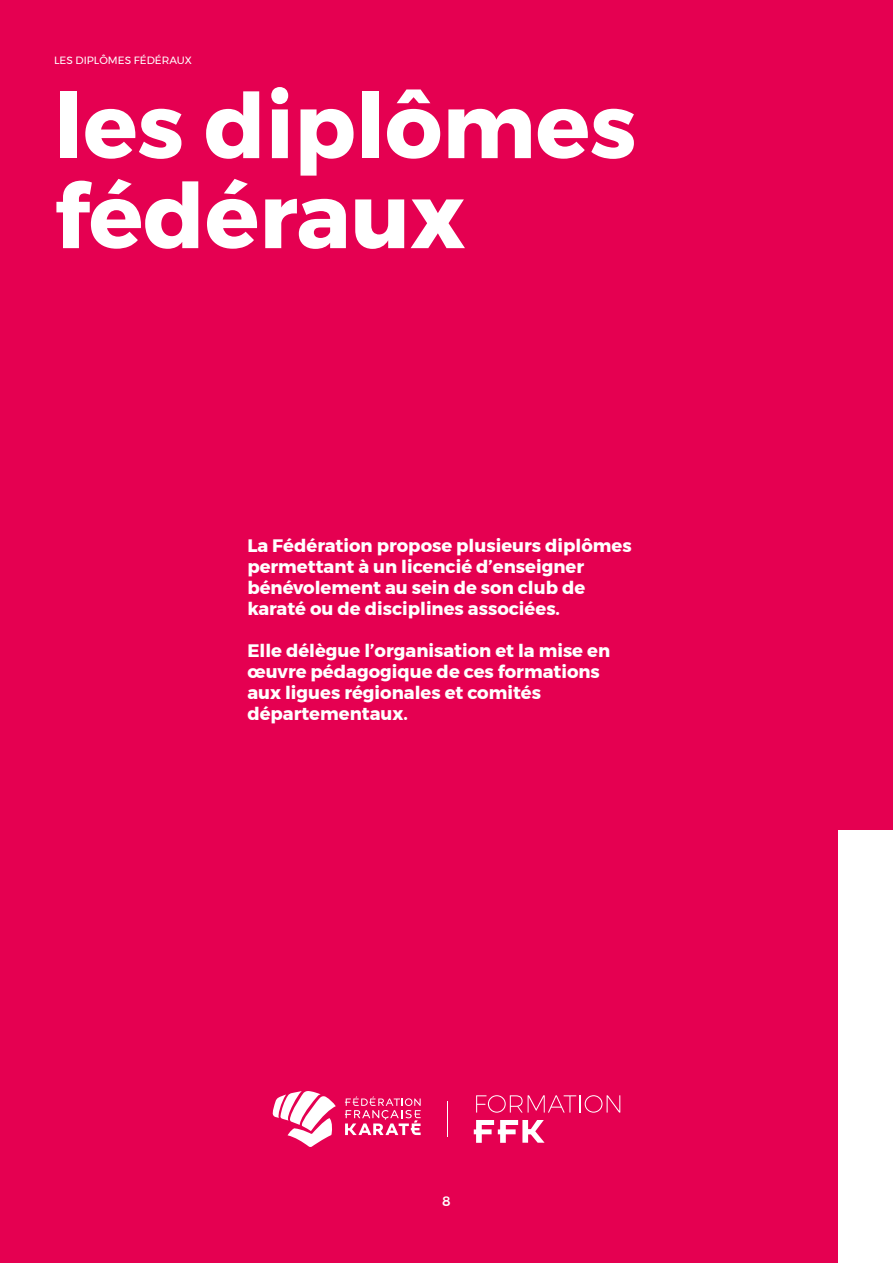
<style>
.page{position:relative;width:893px;height:1263px;background:#e50051}
.page>*{position:absolute;margin:0;border:0;box-sizing:border-box;transform-origin:0 0}
.t1{font:700 90px/90px "Montserrat";color:#fff}
.t2{font:700 18px/21px "Montserrat";color:#fff}
.t3{font:500 13.5px "Montserrat";color:#fff}
.t4{font:10.5px "Montserrat";color:#fff}
</style>
<div class="page">
<svg style="left:474px;top:1120px;width:71px;height:23px"></svg>
<svg style="left:476px;top:1095px;width:144px;height:18px"></svg>
<svg style="left:345px;top:1096px;width:76px;height:39px"></svg>
<svg style="left:273px;top:1091px;width:63px;height:56px"></svg>
<hr style="left:447px;top:1101px;width:1px;height:36px;background:#fff">
<div style="left:839px;top:830px;width:54px;height:433px;background:#fff"></div>
<p class="t4" style="left:54px;top:52px;width:139px">LES DIPLÔMES FÉDÉRAUX</p>
<h1 class="t1" style="left:54px;top:81px;width:584px">les diplômes fédéraux</h1>
<p class="t2" style="left:247px;top:535px;width:386px">La Fédération propose plusieurs diplômes permettant à un licencié d’enseigner bénévolement au sein de son club de karaté ou de disciplines associées.</p>
<p class="t2" style="left:247px;top:640px;width:364px">Elle délègue l’organisation et la mise en œuvre pédagogique de ces formations aux ligues régionales et comités départementaux.</p>
<p class="t3" style="left:442px;top:1191px;width:10px">8</p>
</div>
